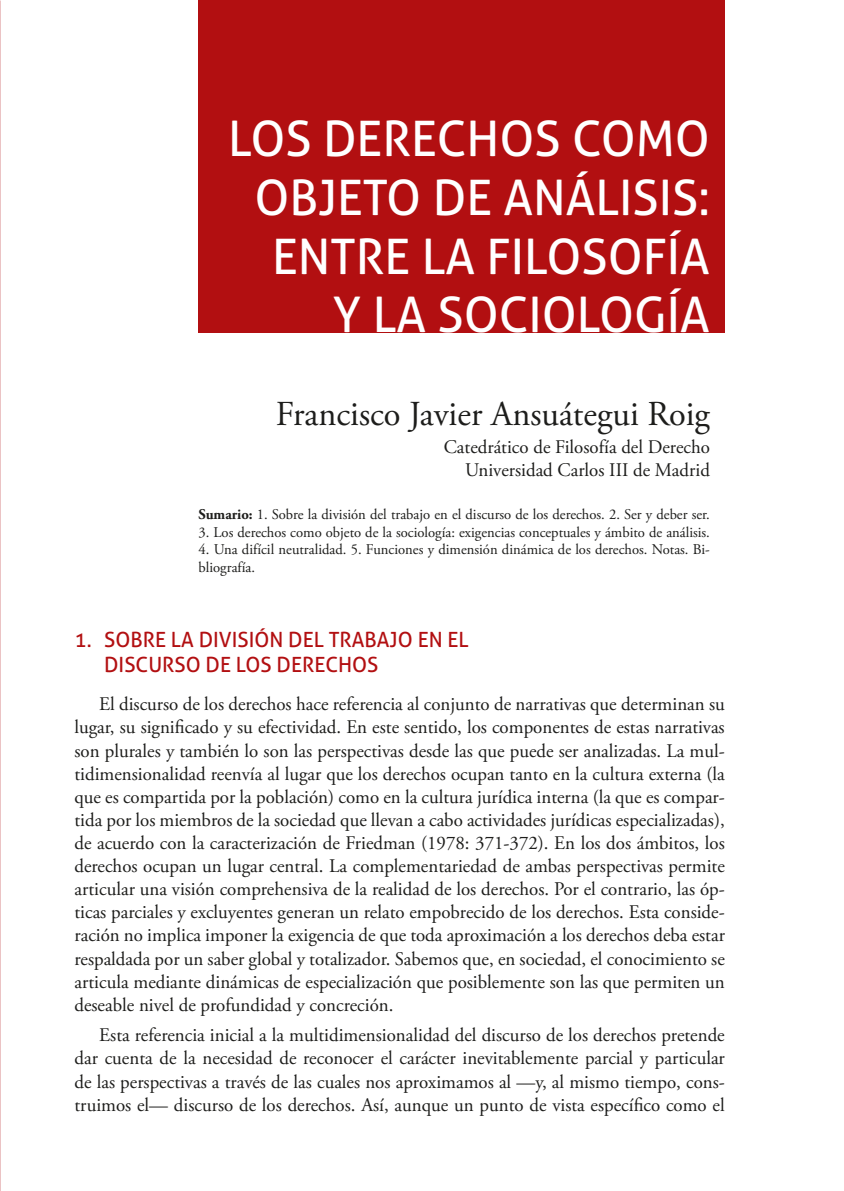
<style>
.page{position:relative;width:844px;height:1191px;background:#fff}
.page>*{position:absolute;margin:0;border:0;box-sizing:border-box;transform-origin:0 0}
.Titular{font:49px/58.8px "Aller";color:#fff;text-align:right}
.Autor{font:35px "Adobe Garamond Pro";color:#1d1d1b}
.Punto_1{font:21px/25.2px "Aller";color:#b20f11}
.Texto{font:19.25px/23.1px "Adobe Garamond Pro";color:#1d1d1b;text-align:justify}
.Cargo{font:19.25px "Adobe Garamond Pro";color:#1d1d1b}
.Sumario{font:14.88px/17.8px "Adobe Garamond Pro";color:#1d1d1b}
.s1{font-weight:700}
</style>
<div class="page">
<div style="left:198px;top:0;width:526px;height:332px;background:#b20f11"></div>
<p class="Titular" style="left:228px;top:109px;width:483px">LOS DERECHOS COMO<br>OBJETO DE ANÁLISIS:<br>ENTRE LA FILOSOFÍA<br>Y LA SOCIOLOGÍA</p>
<p class="Autor" style="left:276px;top:393px;width:435px">Francisco Javier Ansuátegui Roig</p>
<p class="Cargo" style="left:443px;top:435px;width:267px">Catedrático de Filosofía del Derecho</p>
<p class="Cargo" style="left:465px;top:458px;width:246px">Universidad Carlos III de Madrid</p>
<p class="Sumario" style="left:198px;top:505px;width:512px"><span class="s1">Sumario:</span> 1. Sobre la división del trabajo en el discurso de los derechos. 2. Ser y deber ser.</p>
<p class="Sumario" style="left:198px;top:523px;width:512px">3. Los derechos como objeto de la sociología: exigencias conceptuales y ámbito de análisis.</p>
<p class="Sumario" style="left:198px;top:541px;width:512px">4. Una difícil neutralidad. 5. Funciones y dimensión dinámica de los derechos. Notas. Bi&shy;bliografía.</p>
<p class="Punto_1" style="left:104px;top:627px;width:366px;text-indent:-30px">1. SOBRE LA DIVISIÓN DEL TRABAJO EN EL<br>DISCURSO DE LOS DERECHOS</p>
<p class="Texto" style="left:74px;top:693px;width:651px;text-indent:25px">El discurso de los derechos hace referencia al conjunto de narrativas que determinan su lugar, su significado y su efectividad. En este sentido, los componentes de estas narrativas son plurales y también lo son las perspectivas desde las que puede ser analizadas. La mul&shy;tidimensionalidad reenvía al lugar que los derechos ocupan tanto en la cultura externa (la que es compartida por la población) como en la cultura jurídica interna (la que es compar&shy;tida por los miembros de la sociedad que llevan a cabo actividades jurídicas especializadas), de acuerdo con la caracterización de Friedman (1978: 371-372). En los dos ámbitos, los derechos ocupan un lugar central. La complementariedad de ambas perspectivas permite articular una visión comprehensiva de la realidad de los derechos. Por el contrario, las óp&shy;ticas parciales y excluyentes generan un relato empobrecido de los derechos. Esta conside&shy;ración no implica imponer la exigencia de que toda aproximación a los derechos deba estar respaldada por un saber global y totalizador. Sabemos que, en sociedad, el conocimiento se articula mediante dinámicas de especialización que posiblemente son las que permiten un deseable nivel de profundidad y concreción.</p>
<p class="Texto" style="left:74px;top:1024px;width:651px;text-indent:25px">Esta referencia inicial a la multidimensionalidad del discurso de los derechos pretende dar cuenta de la necesidad de reconocer el carácter inevitablemente parcial y particular de las perspectivas a través de las cuales nos aproximamos al —y, al mismo tiempo, cons&shy;truimos el— discurso de los derechos. Así, aunque un punto de vista específico como el</p>
</div>
